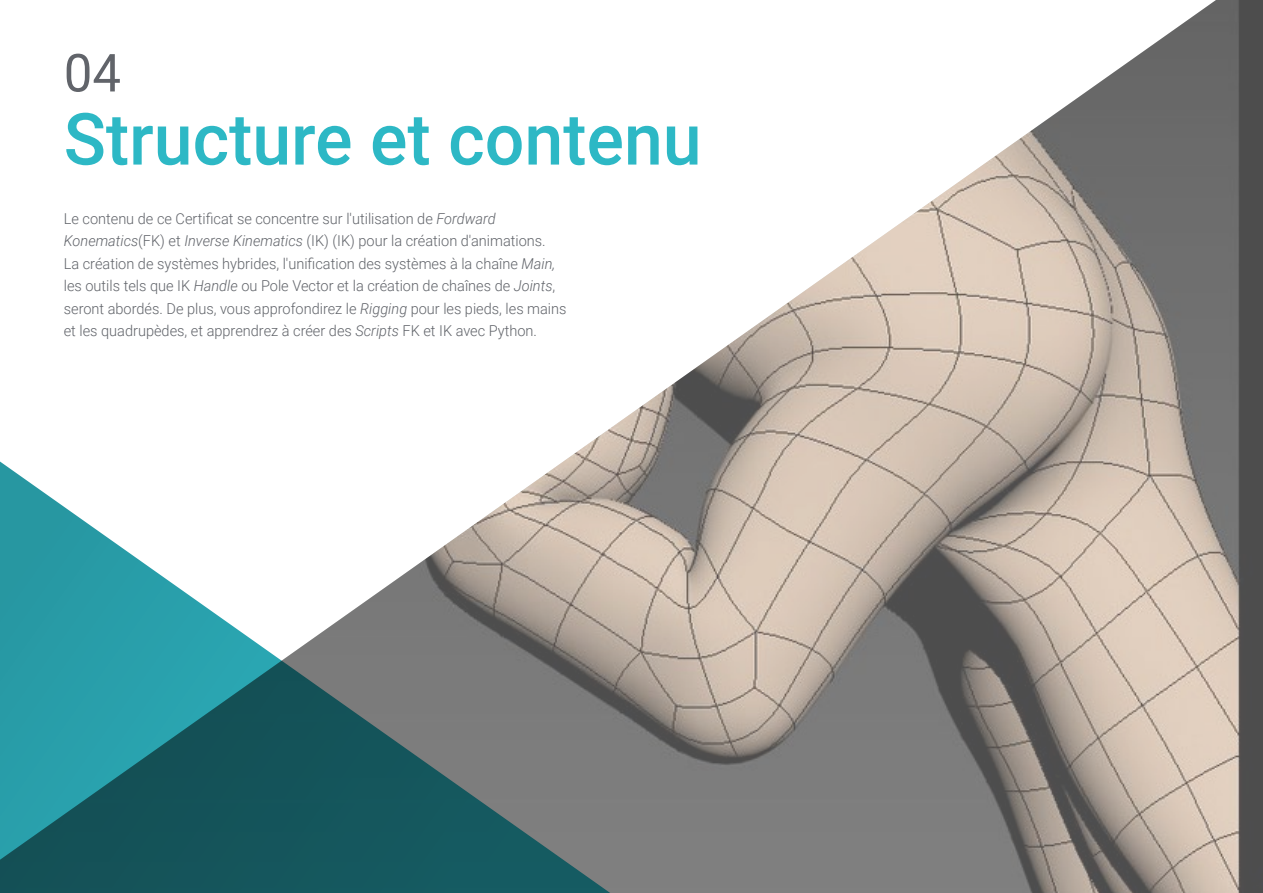
<style>
.page{position:relative;width:1263px;height:893px;background:#fff}
.page>*{position:absolute;margin:0;border:0;box-sizing:border-box;transform-origin:0 0}
.t1{font:500 72px "Roboto";color:#2db8c5}
.t2{font:52.5px "Roboto";color:#61646a}
.t3{font:300 15px/22.5px "Roboto";color:#61646a}
.s1{font-style:italic}
</style>
<div class="page">
<img style="left:585px;top:0;width:678px;height:893px">
<svg style="left:0;top:446px;width:640px;height:447px"></svg>
<h2 class="t2" style="left:64px;top:36px;width:59px">04</h2>
<h1 class="t1" style="left:64px;top:89px;width:639px">Structure et contenu</h1>
<p class="t3" style="left:64px;top:207px;width:504px">Le contenu de ce Certificat se concentre sur l'utilisation de <span class="s1">Fordward Konematics</span>(FK) et <span class="s1">Inverse Kinematics</span> (IK) (IK) pour la création d'animations.<br>La création de systèmes hybrides, l'unification des systèmes à la chaîne <span class="s1">Main, </span>les outils tels que IK <span class="s1">Handle</span> ou Pole Vector et la création de chaînes de <span class="s1">Joints</span>, seront abordés. De plus, vous approfondirez le <span class="s1">Rigging</span> pour les pieds, les mains et les quadrupèdes, et apprendrez à créer des <span class="s1">Scripts</span> FK et IK avec Python.</p>
</div>
